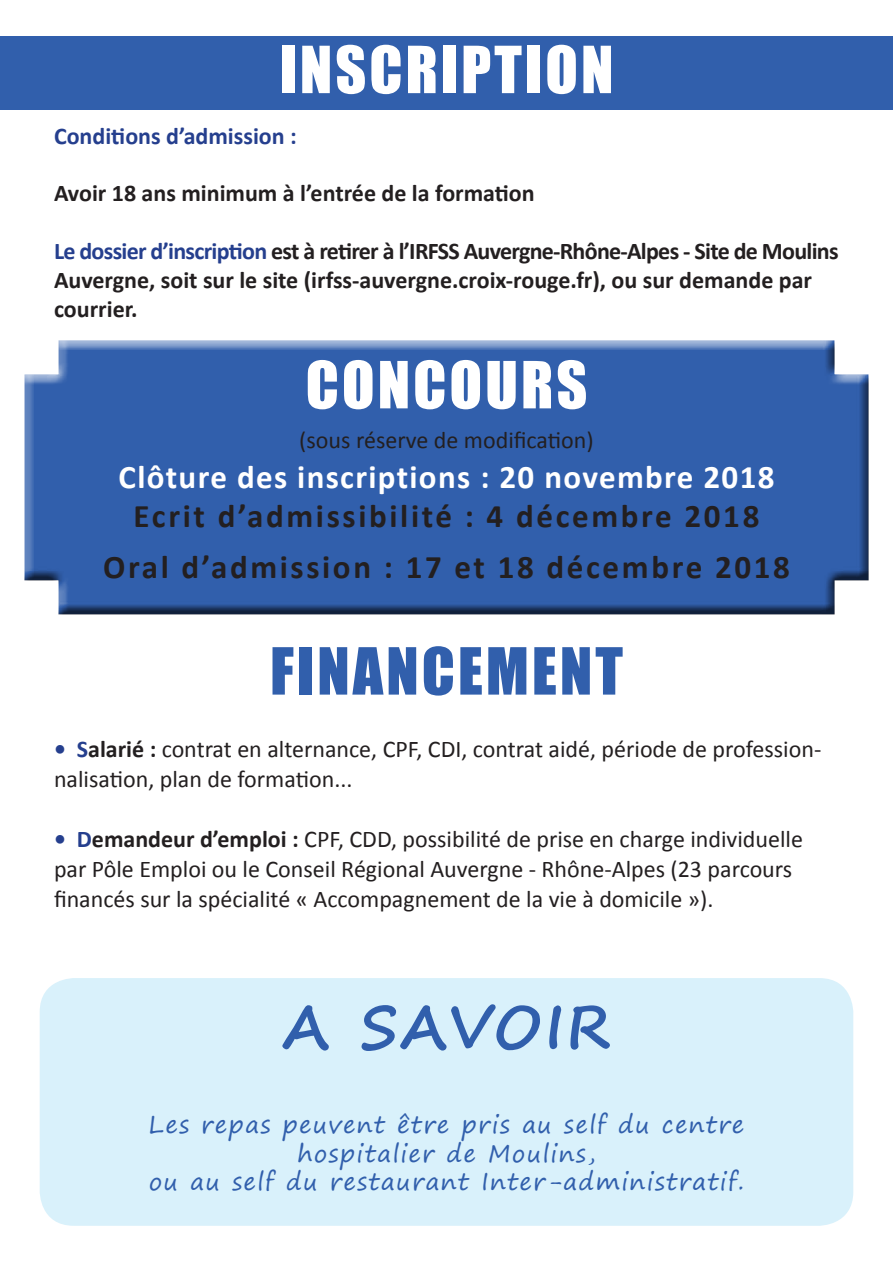
<style>
.page{position:relative;width:893px;height:1263px;background:#fff}
.page>*{position:absolute;margin:0;border:0;box-sizing:border-box;transform-origin:0 0}
.t1{font:60px "Impact";letter-spacing:.05em;color:#fff}
.t2{font:60px "Impact";letter-spacing:.05em;color:#315fac}
.t3{font:700 60px "Segoe Print";letter-spacing:.05em;color:#315fac}
.t4{font:700 33px/50.4px "Calibri";letter-spacing:.08em;color:#231f20;text-align:center}
.t5{font:700 33px "Calibri";letter-spacing:.04em;color:#fff}
.t6{font:24px/30px "Calibri";color:#231f20}
.t7{font:700 24px/28.8px "Calibri";letter-spacing:-.005em;color:#231f20}
.t8{font:24px/28.8px "Segoe Print";letter-spacing:.05em;color:#315fac;text-align:center}
.t9{font:700 24px "Calibri";color:#253f8e}
.s1{color:#253f8e}
.s2{font-weight:700;color:#253f8e}
.s3{font-weight:700}
</style>
<div class="page">
<div style="left:22px;top:338px;width:847px;height:278px;background:#231f20;opacity:.75"></div>
<div style="left:0;top:36px;width:893px;height:73px;background:#315fac"></div>
<div style="left:40px;top:978px;width:813px;height:248px;background:#d9f1fb;border-radius:34px"></div>
<h1 class="t1" style="left:279px;top:23px;width:335px">INSCRIPTION</h1>
<p class="t9" style="left:54px;top:120px;width:244px">Conditions d’admission :</p>
<p class="t7" style="left:54px;top:179px;width:482px">Avoir 18 ans minimum à l’entrée de la formation</p>
<p class="t7" style="left:54px;top:237px;width:786px"><span class="s1">Le dossier d’inscription</span> est à retirer à l’IRFSS Auvergne-Rhône-Alpes - Site de Moulins<br>Auvergne, soit sur le site (irfss-auvergne.croix-rouge.fr), ou sur demande par courrier.</p>
<h1 class="t1" style="left:306px;top:338px;width:283px">CONCOURS</h1>
<p class="t6" style="left:299px;top:425px;width:296px">(sous réserve de modification)</p>
<h2 class="t5" style="left:119px;top:455px;width:657px">Clôture des inscriptions : 20 novembre 2018</h2>
<h2 class="t4" style="left:103px;top:491px;width:688px">Ecrit d’admissibilité : 4 décembre 2018<br>Oral d’admission : 17 et 18 décembre 2018</h2>
<h1 class="t2" style="left:270px;top:624px;width:354px">FINANCEMENT</h1>
<p class="t6" style="left:54px;top:734px;width:769px"><span class="s2">• S</span><span class="s3">alarié :</span> contrat en alternance, CPF, CDI, contrat aidé, période de profession&shy;nalisation, plan de formation...</p>
<p class="t6" style="left:54px;top:824px;width:750px"><span class="s2">• D</span><span class="s3">emandeur d’emploi :</span> CPF, CDD, possibilité de prise en charge individuelle par Pôle Emploi ou le Conseil Régional Auvergne - Rhône-Alpes (23 parcours financés sur la spécialité « Accompagnement de la vie à domicile »).</p>
<h1 class="t3" style="left:283px;top:972px;width:329px">A SAVOIR</h1>
<p class="t8" style="left:149px;top:1109px;width:597px">Les repas peuvent être pris au self du centre hospitalier de Moulins,<br>ou au self du restaurant Inter-administratif.</p>
</div>
